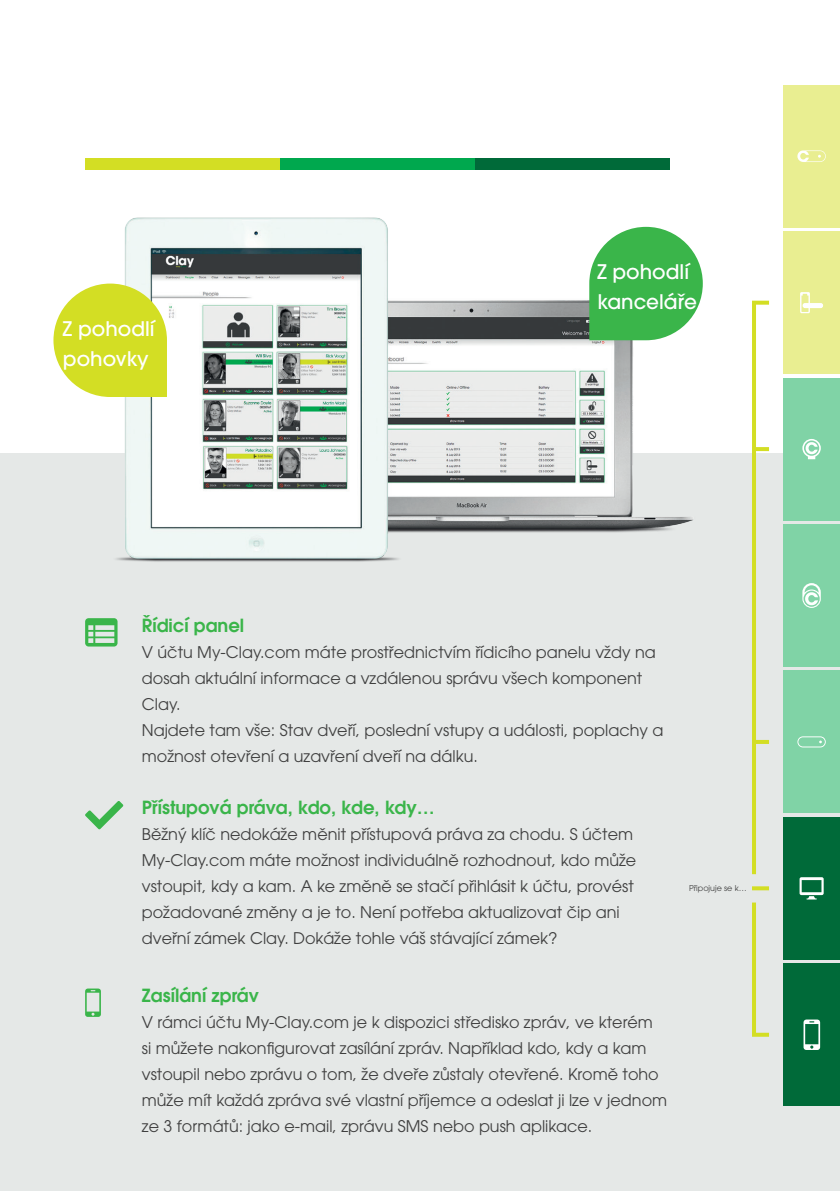
<style>
.page{position:relative;width:840px;height:1191px;background:#fff}
.page>*{position:absolute;margin:0;border:0;box-sizing:border-box;transform-origin:0 0}
.t1{font:500 20px/30px "ITC Avant Garde Pro";color:#fff}
.t2{font:600 18px "ITC Avant Garde Pro";color:#3ab54a}
.t3{font:16px/26px "ITC Avant Garde Pro";color:#3f3f3f}
.t4{font:8px "ITC Avant Garde Pro";color:#3f3f3f}
</style>
<div class="page">
<div style="left:0;top:454px;width:839px;height:737px;background:#e5e8e7"></div>
<img style="left:33px;top:159px;width:693px;height:488px">
<svg style="left:53px;top:283px;width:114px;height:114px"></svg>
<svg style="left:589px;top:227px;width:113px;height:113px;background:#58c066"></svg>
<svg style="left:85px;top:801px;width:38px;height:28px"></svg>
<svg style="left:85px;top:618px;width:32px;height:28px"></svg>
<svg style="left:85px;top:988px;width:16px;height:29px"></svg>
<svg style="left:752px;top:886px;width:16px;height:4px"></svg>
<hr style="left:751px;top:740px;width:17px;height:4px;background:#d3de24">
<svg style="left:755px;top:447px;width:13px;height:4px"></svg>
<svg style="left:752px;top:301px;width:16px;height:4px"></svg>
<svg style="left:752px;top:1032px;width:16px;height:4px"></svg>
<svg style="left:751px;top:303px;width:4px;height:571px;fill:#d3de24"></svg>
<svg style="left:752px;top:902px;width:3px;height:132px"></svg>
<div style="left:782px;top:671px;width:57px;height:142px;background:#80d3a6"></div>
<div style="left:782px;top:817px;width:57px;height:142px;background:#006a39"></div>
<div style="left:782px;top:963px;width:57px;height:143px;background:#006a39"></div>
<div style="left:782px;top:524px;width:57px;height:142px;background:#80d3a6"></div>
<div style="left:782px;top:378px;width:57px;height:142px;background:#80d3a6"></div>
<div style="left:782px;top:231px;width:57px;height:143px;background:#e9ee91"></div>
<div style="left:782px;top:85px;width:57px;height:142px;background:#e9ee91"></div>
<svg style="left:797px;top:736px;width:28px;height:11px"></svg>
<svg style="left:802px;top:583px;width:18px;height:25px"></svg>
<svg style="left:799px;top:877px;width:24px;height:22px"></svg>
<svg style="left:800px;top:292px;width:22px;height:21px"></svg>
<svg style="left:797px;top:150px;width:28px;height:12px"></svg>
<svg style="left:803px;top:1019px;width:16px;height:31px"></svg>
<svg style="left:802px;top:439px;width:18px;height:20px"></svg>
<div style="left:85px;top:159px;width:195px;height:11px;background:#d3de24"></div>
<div style="left:280px;top:159px;width:194px;height:11px;background:#00a84e"></div>
<div style="left:474px;top:159px;width:195px;height:11px;background:#006a39"></div>
<p class="t1" style="left:63px;top:314px;width:93px">Z pohodlí pohovky</p>
<p class="t1" style="left:597px;top:257px;width:101px">Z pohodlí kanceláře</p>
<p class="t2" style="left:142px;top:613px;width:104px">Řídicí panel</p>
<p class="t3" style="left:142px;top:638px;width:523px">V účtu My-Clay.com máte prostřednictvím řídicího panelu vždy na dosah aktuální informace a vzdálenou správu všech komponent Clay.<br>Najdete tam vše: Stav dveří, poslední vstupy a události, poplachy a možnost otevření a uzavření dveří na dálku.</p>
<p class="t2" style="left:142px;top:796px;width:294px">Přístupová práva, kdo, kde, kdy…</p>
<p class="t3" style="left:142px;top:821px;width:495px">Běžný klíč nedokáže měnit přístupová práva za chodu. S účtem My-Clay.com máte možnost individuálně rozhodnout, kdo může vstoupit, kdy a kam. A ke změně se stačí přihlásit k účtu, provést požadované změny a je to. Není potřeba aktualizovat čip ani dveřní zámek Clay. Dokáže tohle váš stávající zámek?</p>
<p class="t2" style="left:142px;top:983px;width:118px">Zasílání zpráv</p>
<p class="t3" style="left:142px;top:1008px;width:526px">V rámci účtu My-Clay.com je k dispozici středisko zpráv, ve kterém<br>si můžete nakonfigurovat zasílání zpráv. Například kdo, kdy a kam vstoupil nebo zprávu o tom, že dveře zůstaly otevřené. Kromě toho může mít každá zpráva své vlastní příjemce a odeslat ji lze v jednom ze 3 formátů: jako e-mail, zprávu SMS nebo push aplikace.</p>
<p class="t4" style="left:688px;top:883px;width:59px">Připojuje se k…</p>
</div>
